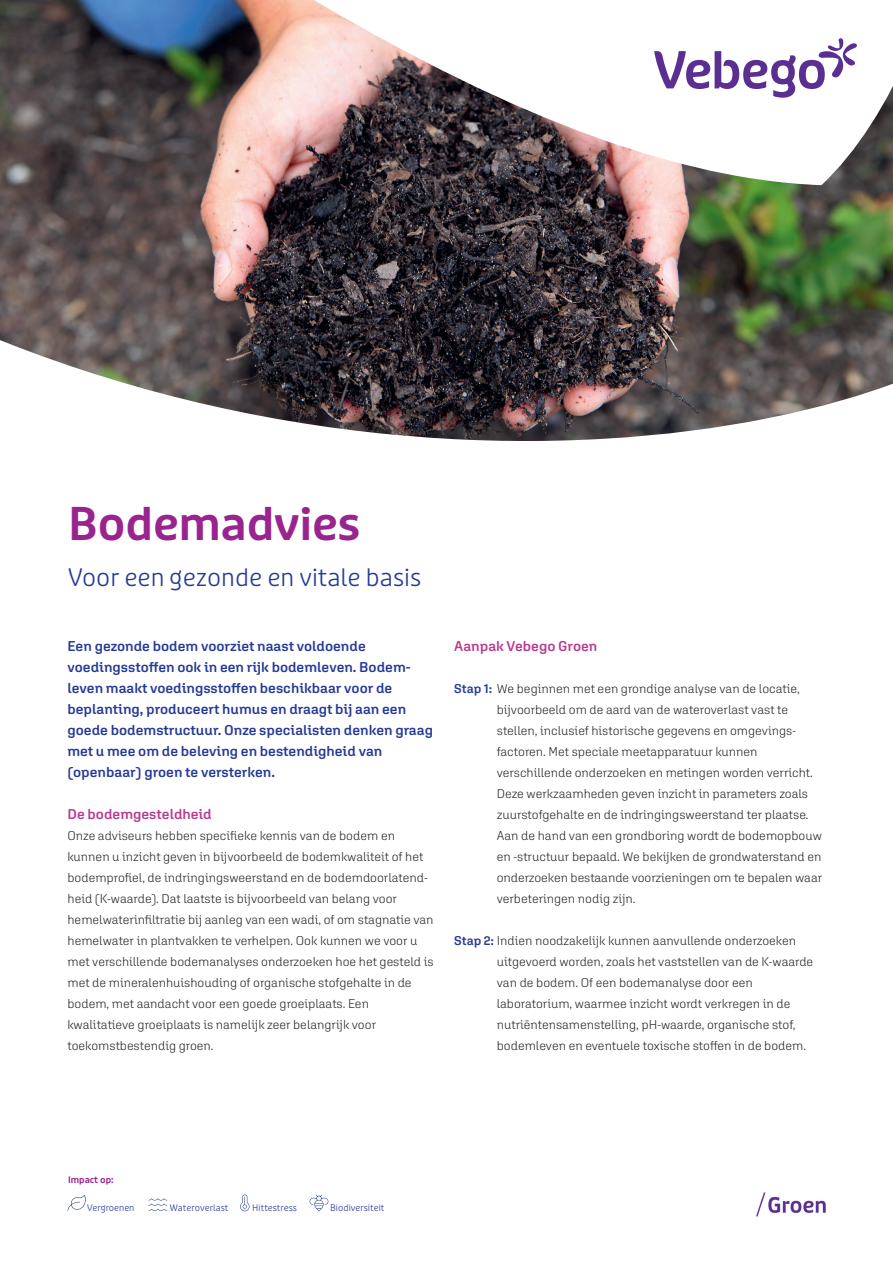
<style>
.page{position:relative;width:893px;height:1263px;background:#fff}
.page>*{position:absolute;margin:0;border:0;box-sizing:border-box;transform-origin:0 0}
.t1{font:600 45px "Puffin Display";color:#9a248e}
.t2{font:300 24px "Puffin Display";color:#263a96}
.t3{font:600 14.25px/21px "Aglet Sans";color:#263a96}
.t4{font:600 14.25px "Aglet Sans";color:#b83a92}
.t5{font:300 12.75px/21px "Aglet Sans";color:#231f20}
.t6{font:300 9px "Puffin Display";color:#263a96}
.t7{font:600 9px "Puffin Display";color:#9a248e}
.s1{font-weight:600;color:#263a96}
</style>
<div class="page">
<img style="left:0;top:0;width:893px;height:441px">
<svg style="left:240px;top:1195px;width:9px;height:16px"></svg>
<svg style="left:310px;top:1195px;width:18px;height:16px"></svg>
<svg style="left:148px;top:1198px;width:19px;height:13px"></svg>
<svg style="left:67px;top:1195px;width:19px;height:16px"></svg>
<svg style="left:654px;top:37px;width:205px;height:61px"></svg>
<img style="left:755px;top:1192px;width:71px;height:25px">
<h1 class="t1" style="left:68px;top:498px;width:293px">Bodemadvies</h1>
<h2 class="t2" style="left:68px;top:567px;width:355px">Voor een gezonde en vitale basis</h2>
<p class="t3" style="left:67px;top:637px;width:367px">Een gezonde bodem voorziet naast voldoende voedingsstoffen ook in een rijk bodemleven. Bodem&shy;leven maakt voedingsstoffen beschikbaar voor de beplanting, produceert humus en draagt bij aan een goede bodemstructuur. Onze specialisten denken graag met u mee om de beleving en bestendigheid van (openbaar) groen te versterken.</p>
<p class="t4" style="left:67px;top:809px;width:146px">De bodemgesteldheid</p>
<p class="t5" style="left:67px;top:826px;width:368px">Onze adviseurs hebben specifieke kennis van de bodem en kunnen u inzicht geven in bijvoorbeeld de bodemkwaliteit of het bodemprofiel, de indringingsweerstand en de bodemdoorlatend&shy;heid (K-waarde). Dat laatste is bijvoorbeeld van belang voor hemelwaterinfiltratie bij aanleg van een wadi, of om stagnatie van hemelwater in plantvakken te verhelpen. Ook kunnen we voor u met verschillende bodemanalyses onderzoeken hoe het gesteld is met de mineralenhuishouding of organische stofgehalte in de bodem, met aandacht voor een goede groeiplaats. Een kwalitatieve groeiplaats is namelijk zeer belangrijk voor toekomstbestendig groen.</p>
<p class="t4" style="left:454px;top:641px;width:145px">Aanpak Vebego Groen</p>
<p class="t5" style="left:497px;top:679px;width:327px;text-indent:-43px"><span class="s1">Stap 1:</span> We beginnen met een grondige analyse van de locatie, bijvoorbeeld om de aard van de wateroverlast vast te stellen, inclusief historische gegevens en omgevings&shy;factoren. Met speciale meetapparatuur kunnen verschillende onderzoeken en metingen worden verricht.<br>Deze werkzaamheden geven inzicht in parameters zoals zuurstofgehalte en de indringingsweerstand ter plaatse.<br>Aan de hand van een grondboring wordt de bodemopbouw en -structuur bepaald. We bekijken de grondwaterstand en onderzoeken bestaande voorzieningen om te bepalen waar verbeteringen nodig zijn.</p>
<p class="t5" style="left:497px;top:931px;width:318px;text-indent:-43px"><span class="s1">Stap 2:</span> Indien noodzakelijk kunnen aanvullende onderzoeken uitgevoerd worden, zoals het vaststellen van de K-waarde van de bodem. Of een bodemanalyse door een laboratorium, waarmee inzicht wordt verkregen in de nutriëntensamenstelling, pH-waarde, organische stof, bodemleven en eventuele toxische stoffen in de bodem.</p>
<p class="t7" style="left:68px;top:1175px;width:47px">Impact op:</p>
<p class="t6" style="left:87px;top:1204px;width:49px">Vergroenen</p>
<p class="t6" style="left:170px;top:1204px;width:60px">Wateroverlast</p>
<p class="t6" style="left:252px;top:1204px;width:46px">Hittestress</p>
<p class="t6" style="left:330px;top:1204px;width:56px">Biodiversiteit</p>
</div>
